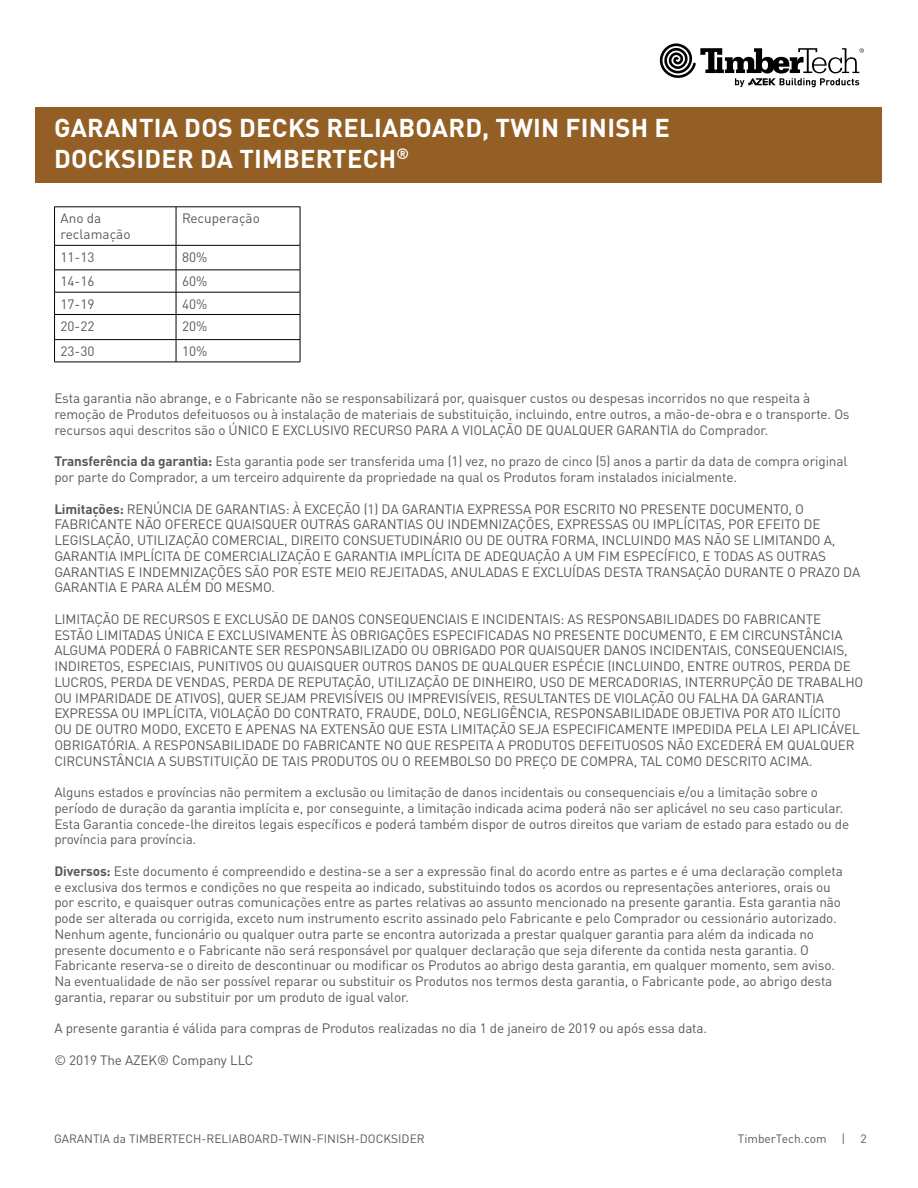
<style>
.page{position:relative;width:918px;height:1188px;background:#fff}
.page>*{position:absolute;margin:0;border:0;box-sizing:border-box;transform-origin:0 0}
.t1{font:700 25.5px/30.6px "DINOT";letter-spacing:.01em;color:#fff}
.t2{font:13.5px/15.8px "DINOT";letter-spacing:-.01em;color:#58595b}
.t3{font:12px "DINOT";color:#58595b}
.s1{font-weight:700}
</style>
<div class="page">
<div style="left:36px;top:107px;width:846px;height:75px;background:#935f25"></div>
<svg style="left:659px;top:43px;width:205px;height:44px"></svg>
<hr style="left:54px;top:207px;width:122px;height:1px;background:#000">
<hr style="left:54px;top:207px;width:1px;height:38px;background:#000">
<hr style="left:176px;top:207px;width:124px;height:1px;background:#000">
<hr style="left:176px;top:207px;width:1px;height:38px;background:#000">
<hr style="left:300px;top:207px;width:1px;height:38px;background:#000">
<hr style="left:54px;top:245px;width:122px;height:1px;background:#000">
<hr style="left:176px;top:245px;width:124px;height:1px;background:#000">
<hr style="left:54px;top:270px;width:122px;height:1px;background:#000">
<hr style="left:176px;top:270px;width:124px;height:1px;background:#000">
<hr style="left:54px;top:292px;width:122px;height:1px;background:#000">
<hr style="left:176px;top:292px;width:124px;height:1px;background:#000">
<hr style="left:54px;top:314px;width:122px;height:1px;background:#000">
<hr style="left:176px;top:314px;width:124px;height:1px;background:#000">
<hr style="left:54px;top:339px;width:122px;height:1px;background:#000">
<svg style="left:54px;top:246px;width:1px;height:116px"></svg>
<hr style="left:176px;top:339px;width:124px;height:1px;background:#000">
<svg style="left:176px;top:246px;width:1px;height:116px"></svg>
<svg style="left:300px;top:246px;width:1px;height:116px"></svg>
<hr style="left:54px;top:362px;width:122px;height:1px;background:#000">
<hr style="left:176px;top:362px;width:124px;height:1px;background:#000">
<h1 class="t1" style="left:54px;top:111px;width:617px">GARANTIA DOS DECKS RELIABOARD, TWIN FINISH E<br>DOCKSIDER DA TIMBERTECH<sup>®</sup></h1>
<p class="t2" style="left:61px;top:209px;width:71px;line-height:16.2px">Ano da reclamação</p>
<p class="t2" style="left:182px;top:210px;width:79px">Recuperação</p>
<p class="t2" style="left:61px;top:248px;width:35px">11-13</p>
<p class="t2" style="left:182px;top:248px;width:27px">80%</p>
<p class="t2" style="left:61px;top:273px;width:35px">14-16</p>
<p class="t2" style="left:182px;top:273px;width:27px">60%</p>
<p class="t2" style="left:61px;top:295px;width:35px">17-19</p>
<p class="t2" style="left:182px;top:295px;width:27px">40%</p>
<p class="t2" style="left:61px;top:317px;width:35px">20-22</p>
<p class="t2" style="left:182px;top:317px;width:27px">20%</p>
<p class="t2" style="left:61px;top:342px;width:35px">23-30</p>
<p class="t2" style="left:182px;top:342px;width:27px">10%</p>
<p class="t2" style="left:54px;top:390px;width:797px">Esta garantia não abrange, e o Fabricante não se responsabilizará por, quaisquer custos ou despesas incorridos no que respeita à remoção de Produtos defeituosos ou à instalação de materiais de substituição, incluindo, entre outros, a mão-de-obra e o transporte. Os recursos aqui descritos são o ÚNICO E EXCLUSIVO RECURSO PARA A VIOLAÇÃO DE QUALQUER GARANTIA do Comprador.</p>
<p class="t2" style="left:54px;top:453px;width:795px"><span class="s1">Transferência da garantia:</span> Esta garantia pode ser transferida uma (1) vez, no prazo de cinco (5) anos a partir da data de compra original por parte do Comprador, a um terceiro adquirente da propriedade na qual os Produtos foram instalados inicialmente.</p>
<p class="t2" style="left:54px;top:500px;width:807px"><span class="s1">Limitações:</span> RENÚNCIA DE GARANTIAS: À EXCEÇÃO (1) DA GARANTIA EXPRESSA POR ESCRITO NO PRESENTE DOCUMENTO, O FABRICANTE NÃO OFERECE QUAISQUER OUTRAS GARANTIAS OU INDEMNIZAÇÕES, EXPRESSAS OU IMPLÍCITAS, POR EFEITO DE LEGISLAÇÃO, UTILIZAÇÃO COMERCIAL, DIREITO CONSUETUDINÁRIO OU DE OUTRA FORMA, INCLUINDO MAS NÃO SE LIMITANDO A, GARANTIA IMPLÍCITA DE COMERCIALIZAÇÃO E GARANTIA IMPLÍCITA DE ADEQUAÇÃO A UM FIM ESPECÍFICO, E TODAS AS OUTRAS GARANTIAS E INDEMNIZAÇÕES SÃO POR ESTE MEIO REJEITADAS, ANULADAS E EXCLUÍDAS DESTA TRANSAÇÃO DURANTE O PRAZO DA GARANTIA E PARA ALÉM DO MESMO.</p>
<p class="t2" style="left:54px;top:610px;width:811px">LIMITAÇÃO DE RECURSOS E EXCLUSÃO DE DANOS CONSEQUENCIAIS E INCIDENTAIS: AS RESPONSABILIDADES DO FABRICANTE ESTÃO LIMITADAS ÚNICA E EXCLUSIVAMENTE ÀS OBRIGAÇÕES ESPECIFICADAS NO PRESENTE DOCUMENTO, E EM CIRCUNSTÂNCIA ALGUMA PODERÁ O FABRICANTE SER RESPONSABILIZADO OU OBRIGADO POR QUAISQUER DANOS INCIDENTAIS, CONSEQUENCIAIS, INDIRETOS, ESPECIAIS, PUNITIVOS OU QUAISQUER OUTROS DANOS DE QUALQUER ESPÉCIE (INCLUINDO, ENTRE OUTROS, PERDA DE LUCROS, PERDA DE VENDAS, PERDA DE REPUTAÇÃO, UTILIZAÇÃO DE DINHEIRO, USO DE MERCADORIAS, INTERRUPÇÃO DE TRABALHO OU IMPARIDADE DE ATIVOS), QUER SEJAM PREVISÍVEIS OU IMPREVISÍVEIS, RESULTANTES DE VIOLAÇÃO OU FALHA DA GARANTIA EXPRESSA OU IMPLÍCITA, VIOLAÇÃO DO CONTRATO, FRAUDE, DOLO, NEGLIGÊNCIA, RESPONSABILIDADE OBJETIVA POR ATO ILÍCITO<br>OU DE OUTRO MODO, EXCETO E APENAS NA EXTENSÃO QUE ESTA LIMITAÇÃO SEJA ESPECIFICAMENTE IMPEDIDA PELA LEI APLICÁVEL OBRIGATÓRIA. A RESPONSABILIDADE DO FABRICANTE NO QUE RESPEITA A PRODUTOS DEFEITUOSOS NÃO EXCEDERÁ EM QUALQUER CIRCUNSTÂNCIA A SUBSTITUIÇÃO DE TAIS PRODUTOS OU O REEMBOLSO DO PREÇO DE COMPRA, TAL COMO DESCRITO ACIMA.</p>
<p class="t2" style="left:54px;top:784px;width:796px">Alguns estados e províncias não permitem a exclusão ou limitação de danos incidentais ou consequenciais e/ou a limitação sobre o período de duração da garantia implícita e, por conseguinte, a limitação indicada acima poderá não ser aplicável no seu caso particular.<br>Esta Garantia concede-lhe direitos legais específicos e poderá também dispor de outros direitos que variam de estado para estado ou de província para província.</p>
<p class="t2" style="left:54px;top:862px;width:790px"><span class="s1">Diversos:</span> Este documento é compreendido e destina-se a ser a expressão final do acordo entre as partes e é uma declaração completa e exclusiva dos termos e condições no que respeita ao indicado, substituindo todos os acordos ou representações anteriores, orais ou por escrito, e quaisquer outras comunicações entre as partes relativas ao assunto mencionado na presente garantia. Esta garantia não pode ser alterada ou corrigida, exceto num instrumento escrito assinado pelo Fabricante e pelo Comprador ou cessionário autorizado.<br>Nenhum agente, funcionário ou qualquer outra parte se encontra autorizada a prestar qualquer garantia para além da indicada no presente documento e o Fabricante não será responsável por qualquer declaração que seja diferente da contida nesta garantia. O Fabricante reserva-se o direito de descontinuar ou modificar os Produtos ao abrigo desta garantia, em qualquer momento, sem aviso.<br>Na eventualidade de não ser possível reparar ou substituir os Produtos nos termos desta garantia, o Fabricante pode, ao abrigo desta garantia, reparar ou substituir por um produto de igual valor.</p>
<p class="t2" style="left:54px;top:1020px;width:654px">A presente garantia é válida para compras de Produtos realizadas no dia 1 de janeiro de 2019 ou após essa data.</p>
<p class="t2" style="left:54px;top:1051px;width:201px">© 2019 The AZEK® Company LLC</p>
<p class="t3" style="left:54px;top:1130px;width:372px">GARANTIA da TIMBERTECH-RELIABOARD-TWIN-FINISH-DOCKSIDER</p>
<p class="t3" style="left:738px;top:1130px;width:130px">TimberTech.com | 2</p>
</div>
